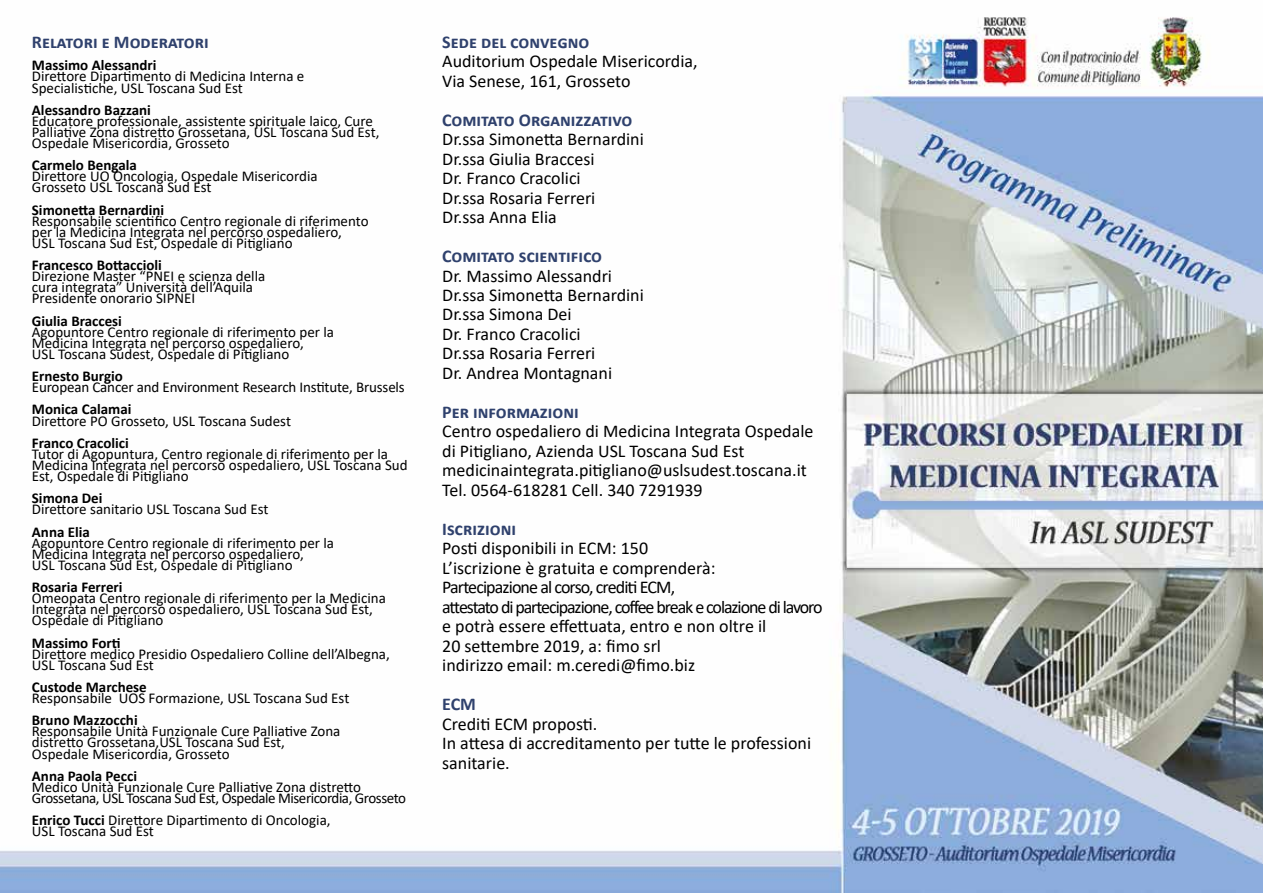
<style>
.page{position:relative;width:1263px;height:893px;background:#fff}
.page>*{position:absolute;margin:0;border:0;box-sizing:border-box;transform-origin:0 0}
.t1{font:18px/19.5px "Calibri";color:#000}
.t2{font:700 18px "Calibri";color:#2f416d}
.t3{font:15px/11.1px "Calibri";color:#000}
.t4{font:700 15px "Calibri";color:#000}
.t5{font:15px/11.1px "Calibri";letter-spacing:-.03em;color:#000}
.s1{font-weight:700}
</style>
<div class="page">
<img style="left:0;top:17px;width:1263px;height:876px">
<p class="t2" style="left:32px;top:29px;width:178px">Relatori e Moderatori</p>
<p class="t4" style="left:32px;top:55px;width:126px">Massimo Alessandri</p>
<p class="t3" style="left:32px;top:71px;width:274px">Direttore Dipartimento di Medicina Interna e<br>Specialistiche, USL Toscana Sud Est</p>
<p class="t4" style="left:32px;top:99px;width:121px">Alessandro Bazzani</p>
<p class="t3" style="left:32px;top:115px;width:349px">Educatore professionale, assistente spirituale laico, Cure<br>Palliative Zona distretto Grossetana, USL Toscana Sud Est,<br>Ospedale Misericordia, Grosseto</p>
<p class="t4" style="left:32px;top:155px;width:106px">Carmelo Bengala</p>
<p class="t3" style="left:32px;top:170px;width:287px">Direttore UO Oncologia, Ospedale Misericordia<br>Grosseto USL Toscana Sud Est</p>
<p class="t4" style="left:32px;top:199px;width:134px">Simonetta Bernardini</p>
<p class="t3" style="left:32px;top:215px;width:338px">Responsabile scientifico Centro regionale di riferimento per la Medicina Integrata nel percorso ospedaliero,<br>USL Toscana Sud Est, Ospedale di Pitigliano</p>
<p class="t4" style="left:32px;top:255px;width:132px">Francesco Bottaccioli</p>
<p class="t3" style="left:32px;top:270px;width:235px">Direzione Master “PNEI e scienza della cura integrata” Università dell’Aquila<br>Presidente onorario SIPNEI</p>
<p class="t4" style="left:32px;top:310px;width:92px">Giulia Braccesi</p>
<p class="t3" style="left:32px;top:326px;width:304px">Agopuntore Centro regionale di riferimento per la<br>Medicina Integrata nel percorso ospedaliero,<br>USL Toscana Sudest, Ospedale di Pitigliano</p>
<p class="t4" style="left:32px;top:366px;width:93px">Ernesto Burgio</p>
<p class="t3" style="left:32px;top:381px;width:374px">European Cancer and Environment Research Institute, Brussels</p>
<p class="t4" style="left:32px;top:399px;width:101px">Monica Calamai</p>
<p class="t3" style="left:32px;top:415px;width:261px">Direttore PO Grosseto, USL Toscana Sudest</p>
<p class="t4" style="left:32px;top:432px;width:98px">Franco Cracolici</p>
<p class="t3" style="left:32px;top:448px;width:377px">Tutor di Agopuntura, Centro regionale di riferimento per la<br>Medicina Integrata nel percorso ospedaliero, USL Toscana Sud<br>Est, Ospedale di Pitigliano</p>
<p class="t4" style="left:32px;top:488px;width:72px">Simona Dei</p>
<p class="t3" style="left:32px;top:503px;width:238px">Direttore sanitario USL Toscana Sud Est</p>
<p class="t4" style="left:32px;top:521px;width:60px">Anna Elia</p>
<p class="t3" style="left:32px;top:537px;width:304px">Agopuntore Centro regionale di riferimento per la<br>Medicina Integrata nel percorso ospedaliero,<br>USL Toscana Sud Est, Ospedale di Pitigliano</p>
<p class="t4" style="left:32px;top:576px;width:92px">Rosaria Ferreri</p>
<p class="t3" style="left:32px;top:592px;width:355px">Omeopata Centro regionale di riferimento per la Medicina<br>Integrata nel percorso ospedaliero, USL Toscana Sud Est,<br>Ospedale di Pitigliano</p>
<p class="t4" style="left:32px;top:632px;width:90px">Massimo Forti</p>
<p class="t3" style="left:32px;top:648px;width:359px">Direttore medico Presidio Ospedaliero Colline dell’Albegna,<br>USL Toscana Sud Est</p>
<p class="t4" style="left:32px;top:676px;width:116px">Custode Marchese</p>
<p class="t3" style="left:32px;top:692px;width:319px">Responsabile UOS Formazione, USL Toscana Sud Est</p>
<p class="t4" style="left:32px;top:710px;width:107px">Bruno Mazzocchi</p>
<p class="t3" style="left:32px;top:725px;width:310px">Responsabile Unità Funzionale Cure Palliative Zona distretto Grossetana,USL Toscana Sud Est,<br>Ospedale Misericordia, Grosseto</p>
<p class="t4" style="left:32px;top:765px;width:107px">Anna Paola Pecci</p>
<p class="t5" style="left:32px;top:781px;width:376px">Medico Unità Funzionale Cure Palliative Zona distretto<br>Grossetana, USL Toscana Sud Est, Ospedale Misericordia, Grosseto</p>
<p class="t3" style="left:32px;top:814px;width:300px"><span class="s1">Enrico Tucci</span> Direttore Dipartimento di Oncologia,<br>USL Toscana Sud Est</p>
<p class="t2" style="left:442px;top:29px;width:149px">Sede del convegno</p>
<p class="t1" style="left:442px;top:51px;width:257px">Auditorium Ospedale Misericordia,<br>Via Senese, 161, Grosseto</p>
<p class="t2" style="left:442px;top:107px;width:192px">Comitato Organizzativo</p>
<p class="t1" style="left:442px;top:129px;width:203px">Dr.ssa Simonetta Bernardini<br>Dr.ssa Giulia Braccesi<br>Dr. Franco Cracolici<br>Dr.ssa Rosaria Ferreri<br>Dr.ssa Anna Elia</p>
<p class="t2" style="left:442px;top:243px;width:161px">Comitato scientifico</p>
<p class="t1" style="left:442px;top:265px;width:203px">Dr. Massimo Alessandri<br>Dr.ssa Simonetta Bernardini<br>Dr.ssa Simona Dei<br>Dr. Franco Cracolici<br>Dr.ssa Rosaria Ferreri<br>Dr. Andrea Montagnani</p>
<p class="t2" style="left:442px;top:399px;width:138px">Per informazioni</p>
<p class="t1" style="left:442px;top:421px;width:373px">Centro ospedaliero di Medicina Integrata Ospedale di Pitigliano, Azienda USL Toscana Sud Est medicinaintegrata.pitigliano@uslsudest.toscana.it Tel. 0564-618281 Cell. 340 7291939</p>
<p class="t2" style="left:442px;top:516px;width:75px">Iscrizioni</p>
<p class="t1" style="left:442px;top:538px;width:382px">Posti disponibili in ECM: 150<br>L’iscrizione è gratuita e comprenderà:<br>Partecipazione al corso, crediti ECM,<br>attestato di partecipazione, coffee break e colazione di lavoro e potrà essere effettuata, entro e non oltre il<br>20 settembre 2019, a: fimo srl<br>indirizzo email: m.ceredi@fimo.biz</p>
<p class="t2" style="left:442px;top:692px;width:35px">ECM</p>
<p class="t1" style="left:442px;top:714px;width:370px">Crediti ECM proposti.<br>In attesa di accreditamento per tutte le professioni sanitarie.</p>
</div>
